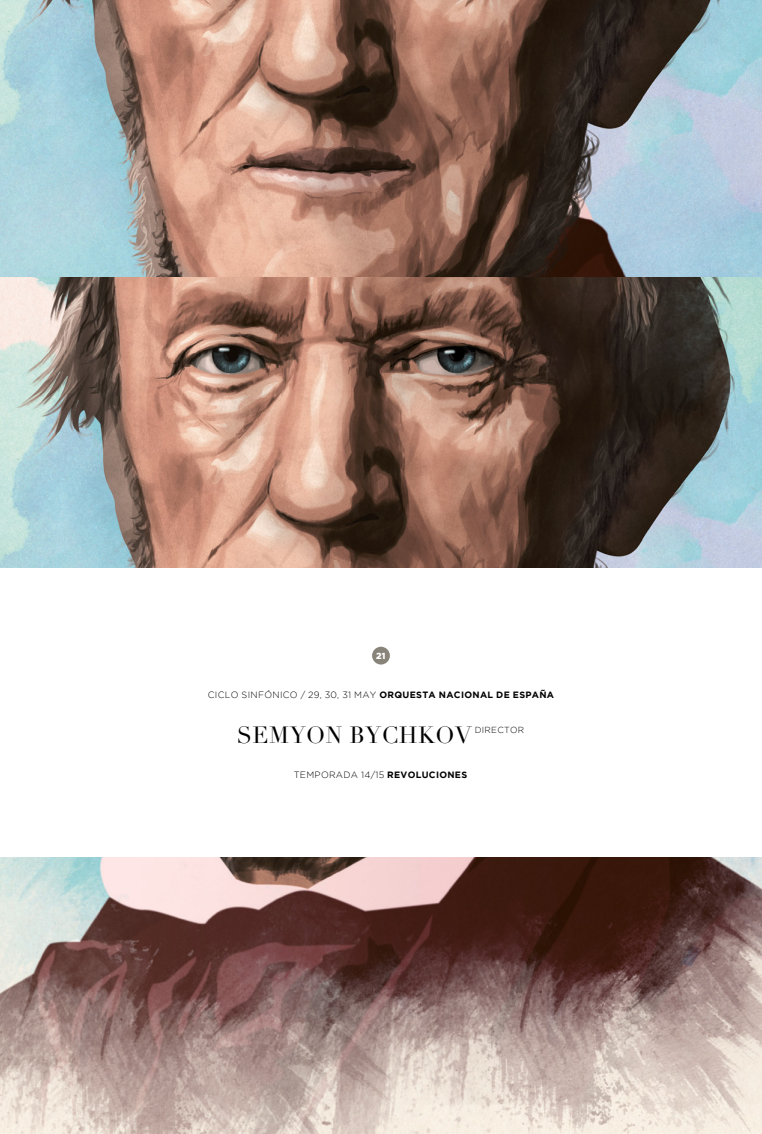
<style>
.page{position:relative;width:762px;height:1134px;background:#fff}
.page>*{position:absolute;margin:0;border:0;box-sizing:border-box;transform-origin:0 0}
.t1{font:23px "Didot";letter-spacing:.02em;color:#000}
.t2{font:300 9.12px "Gotham";letter-spacing:.035em;color:#000}
.t3{font:300 8.75px "Gotham";letter-spacing:.035em;color:#000}
.t4{font:900 8.75px "Gotham";color:#fff}
.s1{font-weight:700}
</style>
<div class="page">
<div style="left:372px;top:647px;width:18px;height:17px;background:#89847a;border-radius:50%"></div>
<img style="left:0;top:857px;width:762px;height:277px">
<img style="left:0;top:0;width:762px;height:567px">
<p class="t4" style="left:376px;top:651px;width:11px">21</p>
<p class="t2" style="left:208px;top:689px;width:348px">CICLO SINFÓNICO / 29, 30, 31 MAY <span class="s1">ORQUESTA NACIONAL DE ESPAÑA</span></p>
<p class="t1" style="left:237px;top:721px;width:236px">SEMYON BYCHKOV</p>
<p class="t3" style="left:475px;top:725px;width:51px">DIRECTOR</p>
<p class="t2" style="left:294px;top:770px;width:175px">TEMPORADA 14/15 <span class="s1">REVOLUCIONES</span></p>
</div>
